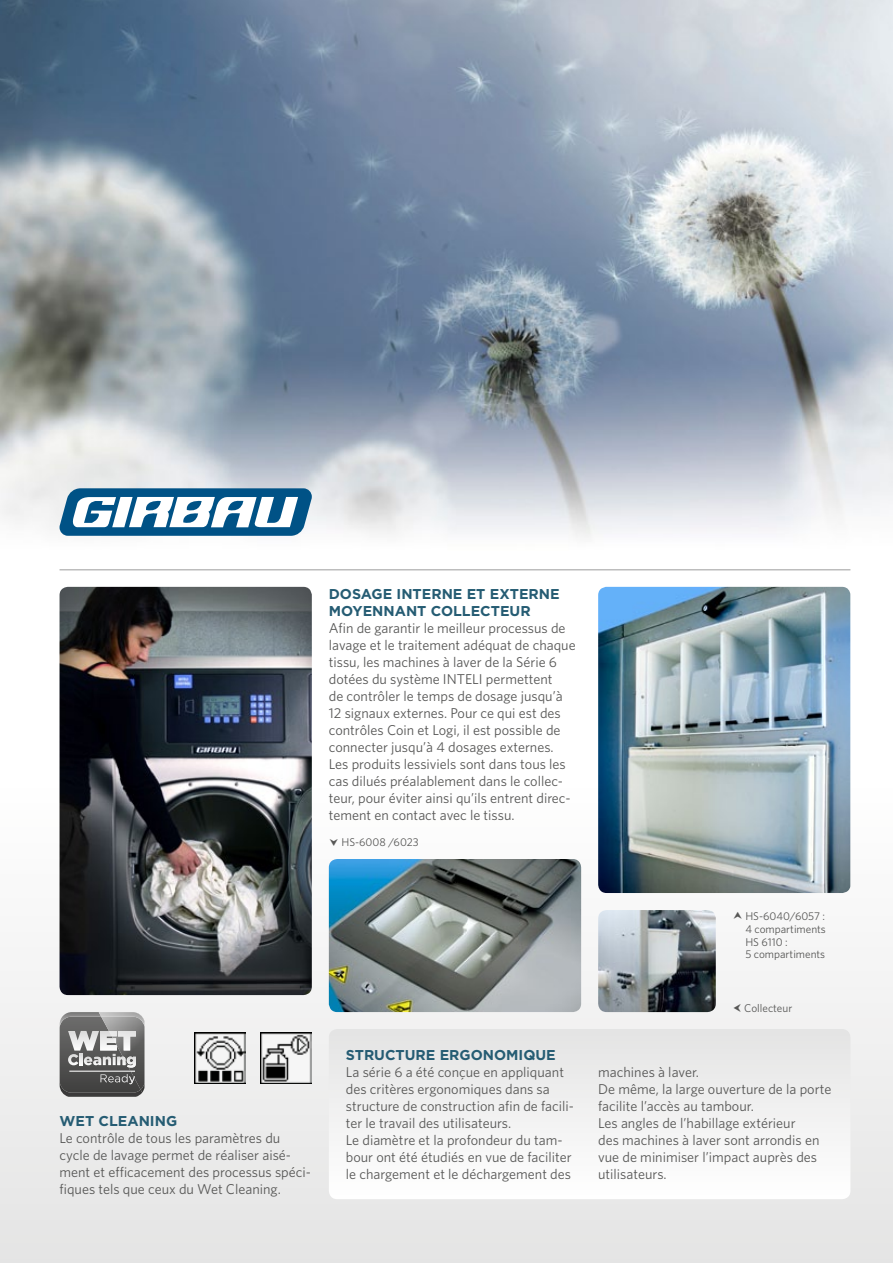
<style>
.page{position:relative;width:893px;height:1263px;background:#fff}
.page>*{position:absolute;margin:0;border:0;box-sizing:border-box;transform-origin:0 0}
.t1{font:14.25px/17px "Whitney HTF";color:#575756}
.t2{font:700 14.25px/17px "Gotham HTF";color:#255c73}
.t3{font:11.25px/12.8px "Whitney HTF";color:#575756}
</style>
<div class="page">
<div style="left:0;top:774px;width:893px;height:489px;background:linear-gradient(to bottom,#fff,#e4e4e4)"></div>
<svg style="left:329px;top:1029px;width:521px;height:170px"></svg>
<img style="left:0;top:0;width:893px;height:538px">
<hr style="left:60px;top:569px;width:790px;height:1px;background:#9d9d9c">
<svg style="left:60px;top:488px;width:252px;height:48px"></svg>
<img style="left:60px;top:587px;width:252px;height:408px">
<img style="left:598px;top:587px;width:252px;height:306px">
<svg style="left:60px;top:1012px;width:84px;height:85px;background:#7f7f7e"></svg>
<img style="left:260px;top:1032px;width:52px;height:51px">
<img style="left:194px;top:1032px;width:52px;height:51px">
<img style="left:329px;top:859px;width:252px;height:153px">
<img style="left:598px;top:910px;width:118px;height:102px">
<svg style="left:330px;top:839px;width:8px;height:7px"></svg>
<svg style="left:734px;top:1004px;width:7px;height:8px"></svg>
<svg style="left:734px;top:912px;width:8px;height:7px"></svg>
<p class="t2" style="left:329px;top:585px;width:232px">DOSAGE INTERNE ET EXTERNE<br>MOYENNANT COLLECTEUR</p>
<p class="t1" style="left:329px;top:619px;width:248px">Afin de garantir le meilleur processus de lavage et le traitement adéquat de chaque tissu, les machines à laver de la Série 6 dotées du système INTELI permettent<br>de contrôler le temps de dosage jusqu’à 12 signaux externes. Pour ce qui est des contrôles Coin et Logi, il est possible de connecter jusqu’à 4 dosages externes.<br>Les produits lessiviels sont dans tous les cas dilués préalablement dans le collec&shy;teur, pour éviter ainsi qu’ils entrent direc&shy;tement en contact avec le tissu.</p>
<p class="t3" style="left:341px;top:836px;width:79px">HS-6008 /6023</p>
<p class="t2" style="left:60px;top:1112px;width:119px">WET CLEANING</p>
<p class="t1" style="left:60px;top:1129px;width:253px">Le contrôle de tous les paramètres du cycle de lavage permet de réaliser aisé&shy;ment et efficacement des processus spéci&shy;fiques tels que ceux du Wet Cleaning.</p>
<p class="t3" style="left:745px;top:909px;width:82px">HS-6040/6057 :<br>4 compartiments<br>HS 6110 :<br>5 compartiments</p>
<p class="t3" style="left:744px;top:1001px;width:49px">Collecteur</p>
<p class="t2" style="left:346px;top:1046px;width:211px">STRUCTURE ERGONOMIQUE</p>
<p class="t1" style="left:346px;top:1063px;width:230px">La série 6 a été conçue en appliquant des critères ergonomiques dans sa structure de construction afin de facili&shy;ter le travail des utilisateurs.<br>Le diamètre et la profondeur du tam&shy;bour ont été étudiés en vue de faciliter le chargement et le déchargement des</p>
<p class="t1" style="left:598px;top:1063px;width:235px">machines à laver.<br>De même, la large ouverture de la porte facilite l’accès au tambour.<br>Les angles de l’habillage extérieur<br>des machines à laver sont arrondis en vue de minimiser l’impact auprès des utilisateurs.</p>
</div>
